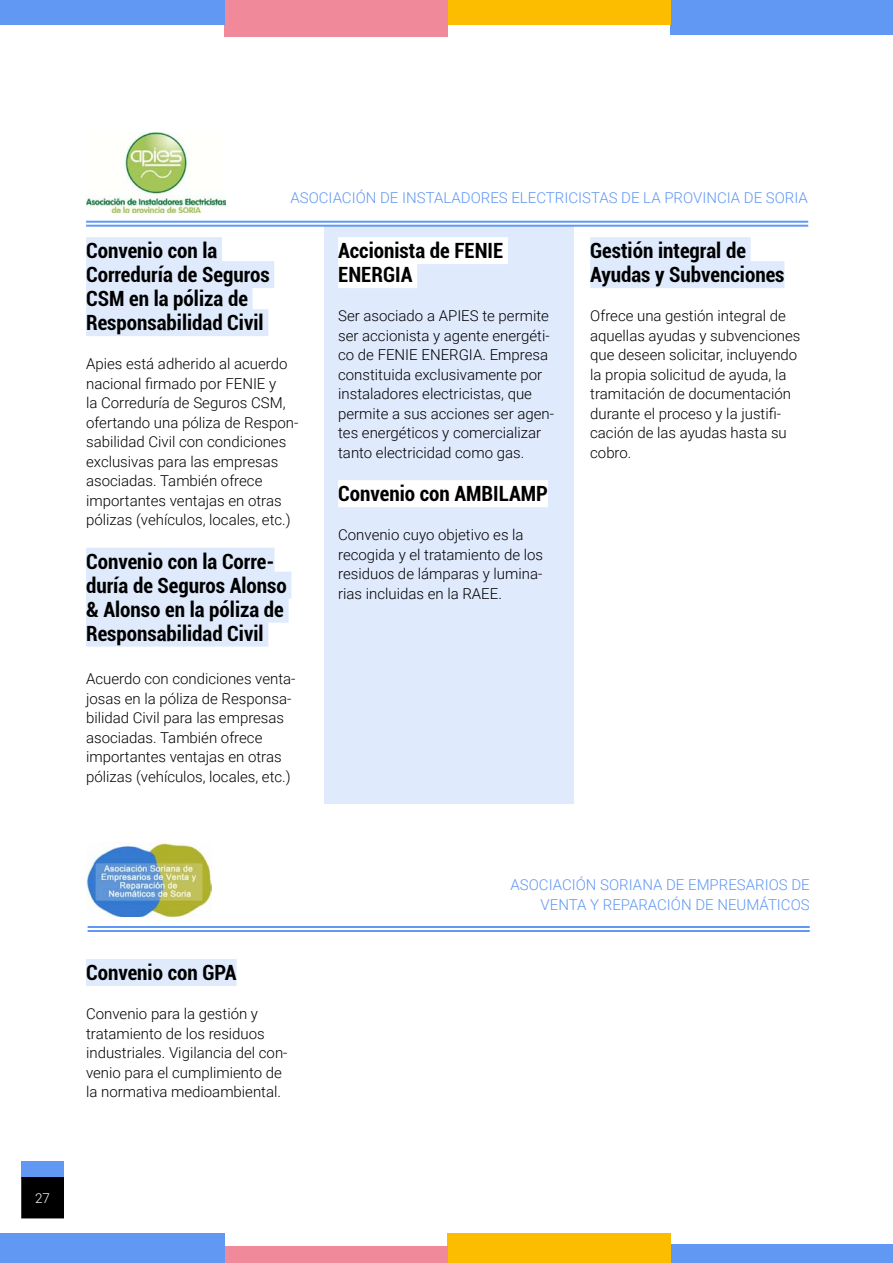
<style>
.page{position:relative;width:893px;height:1263px;background:#fff}
.page>*{position:absolute;margin:0;border:0;box-sizing:border-box;transform-origin:0 0}
.t1{font:700 condensed 21px/24px "Roboto";color:#000}
.t2{font:300 15px/19.5px "Roboto";color:#000}
.t3{font:300 15px/19.5px "Roboto";color:#6198f3;text-align:right}
.t4{font:300 13.5px "Roboto";color:#fff}
</style>
<div class="page">
<div style="left:21px;top:1161px;width:43px;height:17px;background:#6198f3"></div>
<div style="left:22px;top:1178px;width:41px;height:40px;background:#000"></div>
<div style="left:21px;top:1177px;width:43px;height:41px;border:1px solid #000"></div>
<div style="left:671px;top:0;width:222px;height:35px;background:#6198f3"></div>
<div style="left:671px;top:1244px;width:222px;height:19px;background:#6198f3"></div>
<div style="left:448px;top:0;width:223px;height:24px;background:#fcbd00"></div>
<div style="left:448px;top:1234px;width:223px;height:29px;background:#fcbd00"></div>
<div style="left:225px;top:0;width:223px;height:37px;background:#f08a9a"></div>
<div style="left:225px;top:1247px;width:223px;height:16px;background:#f08a9a"></div>
<div style="left:0;top:0;width:225px;height:24px;background:#6198f3"></div>
<div style="left:0;top:1234px;width:225px;height:29px;background:#6198f3"></div>
<div style="left:324px;top:227px;width:250px;height:577px;background:#dfeafd"></div>
<img style="left:86px;top:132px;width:140px;height:80px">
<hr style="left:86px;top:221px;width:722px;height:2px;background:#6198f3">
<hr style="left:86px;top:225px;width:722px;height:2px;background:#6198f3">
<div style="left:86px;top:237px;width:136px;height:27px;background:#dfebfc"></div>
<div style="left:86px;top:261px;width:188px;height:27px;background:#dfebfc"></div>
<div style="left:86px;top:285px;width:167px;height:27px;background:#dfebfc"></div>
<div style="left:86px;top:309px;width:182px;height:27px;background:#dfebfc"></div>
<div style="left:86px;top:548px;width:188px;height:27px;background:#dfebfc"></div>
<div style="left:86px;top:572px;width:205px;height:27px;background:#dfebfc"></div>
<div style="left:86px;top:596px;width:203px;height:27px;background:#dfebfc"></div>
<div style="left:86px;top:620px;width:182px;height:27px;background:#dfebfc"></div>
<div style="left:338px;top:237px;width:170px;height:27px;background:#fff"></div>
<div style="left:338px;top:261px;width:79px;height:27px;background:#fff"></div>
<div style="left:338px;top:480px;width:210px;height:27px;background:#fff"></div>
<div style="left:590px;top:237px;width:161px;height:27px;background:#dfebfc"></div>
<div style="left:590px;top:261px;width:194px;height:27px;background:#dfebfc"></div>
<hr style="left:88px;top:926px;width:722px;height:2px;background:#6198f3">
<hr style="left:88px;top:930px;width:722px;height:2px;background:#6198f3">
<div style="left:86px;top:959px;width:151px;height:27px;background:#dfebfc"></div>
<img style="left:86px;top:843px;width:125px;height:73px">
<p class="t3" style="left:290px;top:188px;width:519px">ASOCIACIÓN DE INSTALADORES ELECTRICISTAS DE LA PROVINCIA DE SORIA</p>
<h1 class="t1" style="left:86px;top:238px;width:185px">Convenio con la<br>Correduría de Seguros<br>CSM en la póliza de<br>Responsabilidad Civil</h1>
<p class="t2" style="left:86px;top:353px;width:214px">Apies está adherido al acuerdo nacional firmado por FENIE y<br>la Correduría de Seguros CSM, ofertando una póliza de Respon&shy;sabilidad Civil con condiciones exclusivas para las empresas asociadas. También ofrece importantes ventajas en otras pólizas (vehículos, locales, etc.)</p>
<h1 class="t1" style="left:86px;top:548px;width:202px">Convenio con la Corre&shy;duría de Seguros Alonso &amp; Alonso en la póliza de<br>Responsabilidad Civil</h1>
<p class="t2" style="left:86px;top:668px;width:211px">Acuerdo con condiciones venta&shy;josas en la póliza de Responsa&shy;bilidad Civil para las empresas asociadas. También ofrece importantes ventajas en otras pólizas (vehículos, locales, etc.)</p>
<h1 class="t1" style="left:86px;top:960px;width:152px">Convenio con GPA</h1>
<p class="t2" style="left:86px;top:1003px;width:203px">Convenio para la gestión y tratamiento de los residuos industriales. Vigilancia del con&shy;venio para el cumplimiento de la normativa medioambiental.</p>
<h1 class="t1" style="left:338px;top:238px;width:167px">Accionista de FENIE<br>ENERGIA</h1>
<p class="t2" style="left:338px;top:305px;width:217px">Ser asociado a APIES te permite ser accionista y agente energéti&shy;co de FENIE ENERGIA. Empresa constituida exclusivamente por instaladores electricistas, que permite a sus acciones ser agen&shy;tes energéticos y comercializar tanto electricidad como gas.</p>
<h1 class="t1" style="left:338px;top:481px;width:211px">Convenio con AMBILAMP</h1>
<p class="t2" style="left:338px;top:524px;width:206px">Convenio cuyo objetivo es la recogida y el tratamiento de los residuos de lámparas y lumina&shy;rias incluidas en la RAEE.</p>
<h1 class="t1" style="left:590px;top:238px;width:196px">Gestión integral de<br>Ayudas y Subvenciones</h1>
<p class="t2" style="left:590px;top:305px;width:212px">Ofrece una gestión integral de aquellas ayudas y subvenciones que deseen solicitar, incluyendo la propia solicitud de ayuda, la tramitación de documentación durante el proceso y la justifi&shy;cación de las ayudas hasta su cobro.</p>
<p class="t3" style="left:510px;top:875px;width:301px">ASOCIACIÓN SORIANA DE EMPRESARIOS DE<br>VENTA Y REPARACIÓN DE NEUMÁTICOS</p>
<p class="t4" style="left:35px;top:1188px;width:16px">27</p>
</div>
